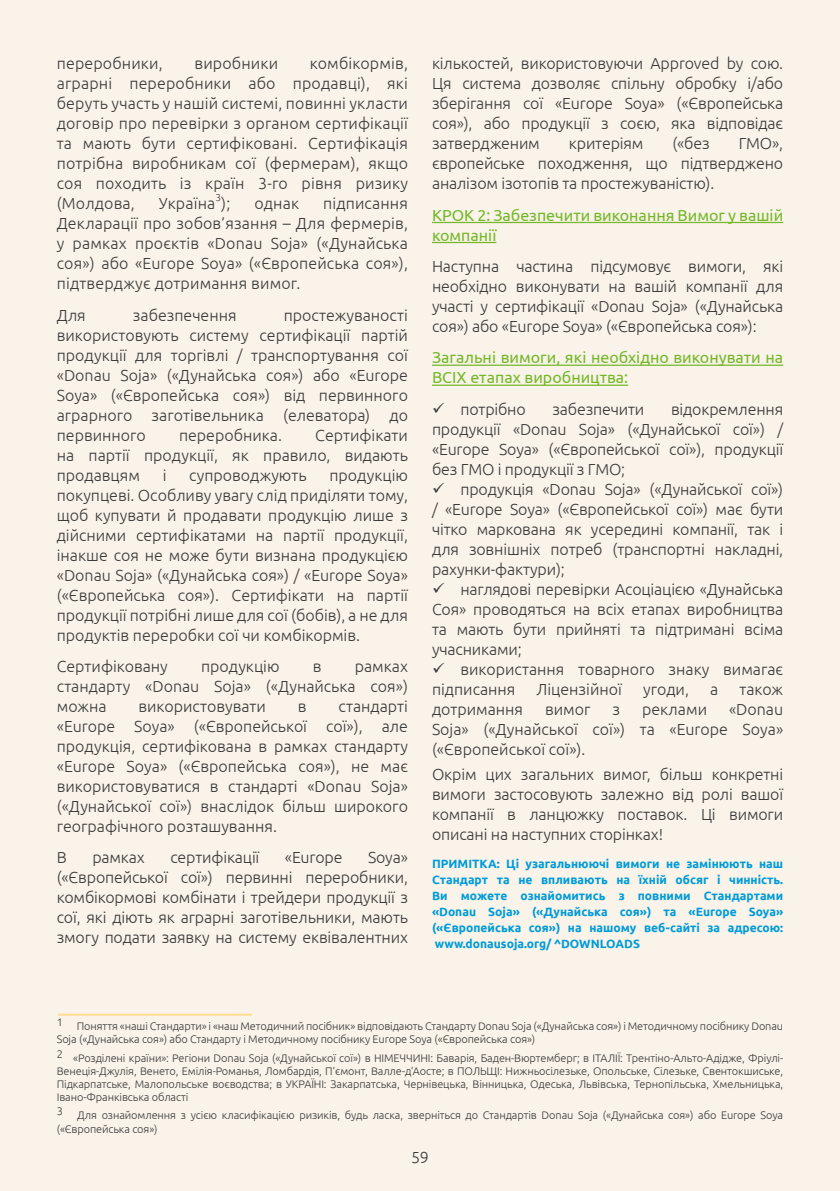
<style>
.page{position:relative;width:840px;height:1191px;background:#fff}
.page>*{position:absolute;margin:0;border:0;box-sizing:border-box;transform-origin:0 0}
.t1{font:300 16px/20px "Ubuntu";color:#3c3c3b;text-align:justify}
.t2{font:16px/20px "Ubuntu";color:#76b82a}
.t3{font:700 12px/16px "Ubuntu";color:#009bd9;text-align:justify}
.t4{font:300 11px/13px "Ubuntu";letter-spacing:-.01em;color:#3c3c3b}
.t5{font:300 10px "Ubuntu";color:#3c3c3b}
</style>
<div class="page">
<div style="left:0;top:0;width:839px;height:1191px;background:#f9f3e9"></div>
<hr style="left:58px;top:1013px;width:194px;height:2px;background:#ffdd93">
<hr style="left:432px;top:222px;width:350px;height:1px;background:#76b82a">
<hr style="left:432px;top:242px;width:64px;height:1px;background:#76b82a">
<hr style="left:432px;top:364px;width:350px;height:2px;background:#76b82a">
<hr style="left:432px;top:384px;width:195px;height:2px;background:#76b82a">
<p class="t1" style="left:57px;top:53px;width:352px;text-indent:253px">комбікормів, аграрні переробники або продавці), які беруть участь у нашій системі, повинні укласти договір про перевірки з органом сертифікації та мають бути сертифіковані. Сертифікація потрібна виробникам сої (фермерам), якщо соя походить із країн 3-го рівня ризику (Молдова,</p>
<p class="t1" style="left:57px;top:53px;width:107px">переробники,</p>
<p class="t1" style="left:194px;top:53px;width:85px">виробники</p>
<p class="t5" style="left:215px;top:192px;width:7px">3</p>
<p class="t1" style="left:159px;top:193px;width:73px">Україна );</p>
<p class="t1" style="left:57px;top:193px;width:352px;text-indent:266px">підписання Декларації про зобов’язання – Для фермерів, у рамках проєктів «Donau Soja» («Дунайська соя») або «Europe Soya» («Європейська соя»), підтверджує дотримання вимог.</p>
<p class="t1" style="left:57px;top:304px;width:31px">Для</p>
<p class="t1" style="left:133px;top:304px;width:105px">забезпечення</p>
<p class="t1" style="left:254px;top:193px;width:46px">однак</p>
<p class="t1" style="left:57px;top:304px;width:352px;text-indent:227px">простежуваності використовують систему сертифікації партій продукції для торгівлі / транспортування сої «Donau Soja» («Дунайська соя») або «Europe Soya» («Європейська соя») від первинного аграрного заготівельника (елеватора) до первинного</p>
<p class="t1" style="left:57px;top:424px;width:352px;text-indent:258px">Сертифікати на партії продукції, як правило, видають продавцям</p>
<p class="t1" style="left:179px;top:424px;width:104px">переробника.</p>
<p class="t1" style="left:57px;top:464px;width:352px;text-indent:272px">продукцію покупцеві. Особливу увагу слід приділяти тому, щоб купувати й продавати продукцію лише з дійсними сертифікатами на партії продукції, інакше соя не може бути визнана продукцією «Donau Soja» («Дунайська соя») / «Europe Soya» («Європейська соя»). Сертифікати на партії продукції потрібні лише для сої (бобів), а не для продуктів переробки сої чи комбікормів.</p>
<p class="t1" style="left:57px;top:656px;width:112px">Сертифіковану</p>
<p class="t1" style="left:201px;top:656px;width:80px">продукцію</p>
<p class="t1" style="left:312px;top:656px;width:10px">в</p>
<p class="t1" style="left:163px;top:464px;width:5px">і</p>
<p class="t1" style="left:189px;top:464px;width:119px">супроводжують</p>
<p class="t1" style="left:57px;top:656px;width:352px;text-indent:298px">рамках стандарту «Donau Soja» («Дунайська соя») можна</p>
<p class="t1" style="left:57px;top:696px;width:352px;text-indent:281px">стандарті «Europe Soya» («Європейської сої»), але продукція, сертифікована в рамках стандарту «Europe Soya» («Європейська соя»), не має використовуватися в стандарті «Donau Soja» («Дунайської сої») внаслідок більш широкого географічного розташування.</p>
<p class="t1" style="left:57px;top:847px;width:12px">В</p>
<p class="t1" style="left:92px;top:847px;width:54px">рамках</p>
<p class="t1" style="left:170px;top:847px;width:90px">сертифікації</p>
<p class="t1" style="left:285px;top:847px;width:59px">«Europe</p>
<p class="t1" style="left:138px;top:696px;width:129px">використовувати</p>
<p class="t1" style="left:298px;top:696px;width:10px">в</p>
<p class="t1" style="left:57px;top:847px;width:352px;text-indent:311px">Soya» («Європейської сої») первинні переробники, комбікормові комбінати і трейдери продукції з сої, які діють як аграрні заготівельники, мають змогу подати заявку на систему еквівалентних</p>
<p class="t1" style="left:432px;top:53px;width:352px">кількостей, використовуючи Approved by сою.<br>Ця система дозволяє спільну обробку і/або зберігання сої «Europe Soya» («Європейська соя»), або продукції з соєю, яка відповідає затвердженим</p>
<p class="t1" style="left:568px;top:133px;width:76px">критеріям</p>
<p class="t1" style="left:672px;top:133px;width:39px">(«без</p>
<p class="t1" style="left:432px;top:133px;width:352px;text-indent:306px">ГМО», європейське походження, що підтверджено аналізом ізотопів та простежуваністю).</p>
<p class="t2" style="left:432px;top:204px;width:352px">КРОК 2: Забезпечити виконання Вимог у вашій компанії</p>
<p class="t1" style="left:432px;top:256px;width:352px">Наступна частина підсумовує вимоги, які необхідно виконувати на вашій компанії для участі у сертифікації «Donau Soja» («Дунайська соя») або «Europe Soya» («Європейська соя»):</p>
<p class="t2" style="left:432px;top:347px;width:352px">Загальні вимоги, які необхідно виконувати на<br>ВСІХ етапах виробництва:</p>
<p class="t1" style="left:460px;top:398px;width:67px">потрібно</p>
<p class="t1" style="left:552px;top:398px;width:93px">забезпечити</p>
<p class="t1" style="left:432px;top:398px;width:352px;text-indent:239px">відокремлення продукції «Donau Soja» («Дунайської сої») / «Europe Soya» («Європейської сої»), продукції без ГМО і продукції з ГМО;</p>
<p class="t1" style="left:432px;top:478px;width:352px;text-indent:28px">продукція «Donau Soja» («Дунайської сої») / «Europe Soya» («Європейської сої») має бути чітко маркована як усередині компанії, так і для зовнішніх потреб (транспортні накладні, рахунки-фактури);</p>
<p class="t1" style="left:432px;top:578px;width:352px;text-indent:28px">наглядові перевірки Асоціацією «Дунайська Соя» проводяться на всіх етапах виробництва та мають бути прийняті та підтримані всіма учасниками;</p>
<p class="t1" style="left:432px;top:658px;width:352px;text-indent:28px">використання товарного знаку вимагає підписання</p>
<p class="t1" style="left:536px;top:678px;width:87px">Ліцензійної</p>
<p class="t1" style="left:642px;top:678px;width:47px">угоди,</p>
<p class="t1" style="left:709px;top:678px;width:10px">а</p>
<p class="t1" style="left:739px;top:678px;width:45px">також</p>
<p class="t1" style="left:432px;top:698px;width:352px;text-indent:297px">«Donau Soja» («Дунайської сої») та «Europe Soya» («Європейської сої»).</p>
<p class="t1" style="left:432px;top:764px;width:352px">Окрім цих загальних вимог, більш конкретні вимоги застосовують залежно від ролі вашої компанії в ланцюжку поставок. Ці вимоги описані на наступних сторінках!</p>
<p class="t3" style="left:432px;top:855px;width:352px">ПРИМІТКА: Ці узагальнюючі вимоги не замінюють наш Стандарт та не впливають на їхній обсяг і чинність.<br>Ви можете ознайомитись з повними Стандартами «Donau Soja» («Дунайська соя») та «Europe Soya» («Європейська соя») на нашому веб-сайті за адресою: www.donausoja.org/ ^DOWNLOADS</p>
<p class="t1" style="left:432px;top:698px;width:93px">дотримання</p>
<p class="t1" style="left:545px;top:698px;width:47px">вимог</p>
<p class="t1" style="left:612px;top:698px;width:9px">з</p>
<p class="t1" style="left:641px;top:698px;width:66px">реклами</p>
<p class="t4" style="left:57px;top:1015px;width:8px">1</p>
<p class="t4" style="left:57px;top:1019px;width:727px;text-indent:20px">Поняття «наші Стандарти» і «наш Методичний посібник» відповідають Стандарту Donau Soja («Дунайська соя») і Методичному посібнику Donau<br>Soja («Дунайська соя») або Стандарту і Методичному посібнику Europe Soya («Європейська соя»)</p>
<p class="t4" style="left:57px;top:1051px;width:727px;text-align:justify">2 «Розділені країни»: Регіони Donau Soja («Дунайської сої») в НІМЕЧЧИНІ: Баварія, Баден-Вюртемберг; в ІТАЛІЇ: Трентіно-Альто-Адідже, Фріулі-Венеція-Джулія, Венето, Емілія-Романья, Ломбардія, П’ємонт, Валле-д’Аосте; в ПОЛЬЩІ: Нижньосілезьке, Опольське, Сілезьке, Свентокшиське, Підкарпатське, Малопольське воєводства; в УКРАЇНІ: Закарпатська, Чернівецька, Вінницька, Одеська, Львівська, Тернопільська, Хмельницька, Івано-Франківська області</p>
<p class="t4" style="left:57px;top:1104px;width:8px">3</p>
<p class="t4" style="left:57px;top:1108px;width:727px;text-indent:21px">Для ознайомлення з усією класифікацією ризиків, будь ласка, зверніться до Стандартів Donau Soja («Дунайська соя») або Europe Soya («Європейська соя»)</p>
<p class="t1" style="left:411px;top:1146px;width:19px">59</p>
</div>
